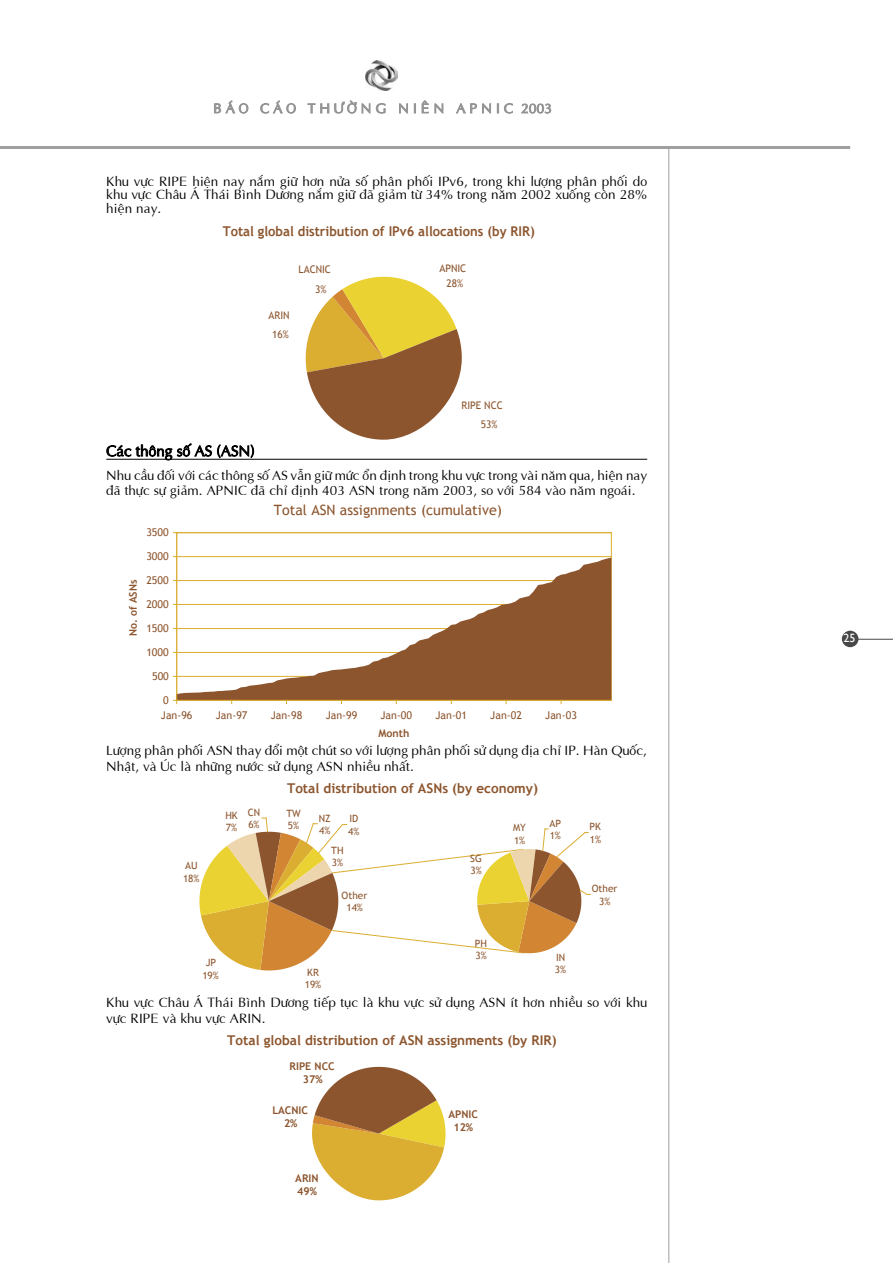
<style>
.page{position:relative;width:893px;height:1263px;background:#fff}
.page>*{position:absolute;margin:0;border:0;box-sizing:border-box;transform-origin:0 0}
.Subhead_1{font:15px "VNI Aptima";color:#000}
.t1{font:14.25px "Trebuchet MS";color:#8c552e}
.Body_Text{font:13.5px/13.8px "VNI Aptima";color:#000}
.t2{font:700 13.5px "Trebuchet MS";color:#8c552e}
.t3{font:700 13.5px "Trebuchet MS";color:#8c552e;scale:.96 1}
.t4{font:12px "Gill Sans";color:#fff}
.t5{font:10.65px "Trebuchet MS";color:#8c552e}
.t6{font:700 10.65px/12.9px "Trebuchet MS";color:#8c552e;text-align:center}
.t7{font:10.5px/19px "Trebuchet MS";color:#8c552e;text-align:center;scale:.96 1}
.t8{font:700 10.5px "Trebuchet MS";color:#8c552e}
.t9{font:10.05px/12.1px "Trebuchet MS";color:#8c552e}
</style>
<div class="page">
<hr style="left:668px;top:147px;width:1px;height:1116px;background:#9f9f9f">
<div style="left:842px;top:631px;width:16px;height:16px;background:#484848;border-radius:50%"></div>
<hr style="left:850px;top:639px;width:43px;height:1px;background:#484848">
<hr style="left:0;top:146px;width:850px;height:3px;background:#9f9f9f">
<img style="left:366px;top:60px;width:32px;height:31px">
<svg style="left:214px;top:100px;width:35px;height:14px"></svg>
<svg style="left:260px;top:100px;width:36px;height:14px"></svg>
<svg style="left:307px;top:100px;width:79px;height:14px"></svg>
<svg style="left:399px;top:103px;width:9px;height:11px"></svg>
<svg style="left:414px;top:100px;width:30px;height:14px"></svg>
<svg style="left:456px;top:103px;width:35px;height:11px"></svg>
<svg style="left:497px;top:103px;width:16px;height:11px"></svg>
<svg style="left:521px;top:103px;width:30px;height:11px"></svg>
<hr style="left:106px;top:459px;width:541px;height:1px;background:#000">
<svg style="left:106px;top:443px;width:148px;height:18px"></svg>
<svg style="left:306px;top:277px;width:156px;height:163px"></svg>
<hr style="left:177px;top:556px;width:434px;height:1px;background:#dbad31">
<hr style="left:177px;top:532px;width:434px;height:1px;background:#dbad31">
<hr style="left:611px;top:533px;width:1px;height:167px;background:#dbad31">
<svg style="left:177px;top:558px;width:434px;height:142px"></svg>
<hr style="left:176px;top:533px;width:1px;height:167px;background:#dbad31">
<hr style="left:177px;top:700px;width:434px;height:1px;background:#dbad31">
<svg style="left:199px;top:818px;width:391px;height:152px"></svg>
<svg style="left:312px;top:1067px;width:134px;height:133px"></svg>
<p class="Body_Text" style="left:106px;top:173px;width:542px;text-align:justify">Khu vöïc RIPE hieän nay naém giöõ hôn nöûa soá phaân phoái IPv6, trong khi löôïng phaân phoái do khu vöïc Chaâu AÙ Thaùi Bình Döông naém giöõ ñaõ giaûm töø 34% trong naêm 2002 xuoáng coøn 28% hieän nay.</p>
<p class="t3" style="left:223px;top:222px;width:327px">Total global distribution of IPv6 allocations (by RIR)</p>
<p class="t7" style="left:439px;top:260px;width:30px;line-height:15.1px">APNIC<br>28%</p>
<p class="t7" style="left:315px;top:260px;width:18px;text-align:left;text-indent:-17px">LACNIC<br>3%</p>
<p class="t7" style="left:268px;top:306px;width:23px">ARIN<br>16%</p>
<p class="t7" style="left:481px;top:396px;width:24px;text-align:left;text-indent:-20px">RIPE NCC<br>53%</p>
<p class="Subhead_1" style="left:106px;top:440px;width:150px">Caùc thoâng soá AS (ASN)</p>
<p class="Body_Text" style="left:106px;top:468px;width:542px;line-height:14.2px">Nhu caàu ñoái vôùi caùc thoâng soá AS vaãn giöõ möùc oån ñònh trong khu vöïc trong vaøi naêm qua, hieän nay ñaõ thöïc söï giaûm. APNIC ñaõ chæ ñònh 403 ASN trong naêm 2003, so vôùi 584 vaøo naêm ngoaùi.</p>
<p class="t8" style="left:126px;top:636px;width:57px;rotate:-90deg">No. of ASNs</p>
<p class="t5" style="left:146px;top:526px;width:24px">3500</p>
<p class="t5" style="left:146px;top:550px;width:24px">3000</p>
<p class="t5" style="left:146px;top:574px;width:24px">2500</p>
<p class="t5" style="left:146px;top:598px;width:24px">2000</p>
<p class="t5" style="left:146px;top:622px;width:24px">1500</p>
<p class="t5" style="left:146px;top:646px;width:24px">1000</p>
<p class="t5" style="left:152px;top:670px;width:18px">500</p>
<p class="t5" style="left:163px;top:694px;width:7px">0</p>
<p class="t1" style="left:274px;top:502px;width:230px">Total ASN assignments (cumulative)</p>
<p class="t5" style="left:161px;top:709px;width:33px">Jan-96</p>
<p class="t5" style="left:216px;top:709px;width:33px">Jan-97</p>
<p class="t5" style="left:271px;top:709px;width:33px">Jan-98</p>
<p class="t5" style="left:326px;top:709px;width:33px">Jan-99</p>
<p class="t5" style="left:380px;top:709px;width:33px">Jan-00</p>
<p class="t5" style="left:435px;top:709px;width:33px">Jan-01</p>
<p class="t5" style="left:490px;top:709px;width:33px">Jan-02</p>
<p class="t5" style="left:545px;top:709px;width:33px">Jan-03</p>
<p class="t6" style="left:379px;top:727px;width:32px">Month</p>
<p class="Body_Text" style="left:106px;top:741px;width:542px;line-height:16.2px">Löôïng phaân phoái ASN thay ñoåi moät chuùt so vôùi löôïng phaân phoái söû duïng ñòa chæ IP. Haøn Quoác,<br>Nhaät, vaø UÙc laø nhöõng nöôùc söû duïng ASN nhieàu nhaát.</p>
<p class="t9" style="left:183px;top:860px;width:18px">AU<br>18%</p>
<p class="t9" style="left:225px;top:810px;width:14px">HK<br>7%</p>
<p class="t2" style="left:287px;top:780px;width:252px">Total distribution of ASNs (by economy)</p>
<p class="t9" style="left:248px;top:806px;width:14px">CN<br>6%</p>
<p class="t9" style="left:286px;top:808px;width:16px">TW<br>5%</p>
<p class="t9" style="left:319px;top:812px;width:13px">NZ<br>4%</p>
<p class="t9" style="left:550px;top:817px;width:13px">AP<br>1%</p>
<p class="t9" style="left:590px;top:821px;width:13px">PK<br>1%</p>
<p class="t9" style="left:348px;top:813px;width:13px">ID<br>4%</p>
<p class="t9" style="left:513px;top:822px;width:14px">MY<br>1%</p>
<p class="t9" style="left:331px;top:844px;width:14px">TH<br>3%</p>
<p class="t9" style="left:470px;top:852px;width:13px">SG<br>3%</p>
<p class="t9" style="left:342px;top:889px;width:27px;text-align:center">Other<br>14%</p>
<p class="t9" style="left:592px;top:883px;width:27px;text-align:center">Other<br>3%</p>
<p class="t9" style="left:202px;top:957px;width:18px;text-align:center">JP<br>19%</p>
<p class="t9" style="left:305px;top:966px;width:18px">KR<br>19%</p>
<p class="t9" style="left:475px;top:937px;width:14px">PH<br>3%</p>
<p class="t9" style="left:555px;top:951px;width:13px">IN<br>3%</p>
<p class="Body_Text" style="left:106px;top:993px;width:542px;line-height:16.2px">Khu vöïc Chaâu AÙ Thaùi Bình Döông tieáp tuïc laø khu vöïc söû duïng ASN ít hôn nhieàu so vôùi khu vöïc RIPE vaø khu vöïc ARIN.</p>
<p class="t2" style="left:227px;top:1032px;width:331px">Total global distribution of ASN assignments (by RIR)</p>
<p class="t6" style="left:290px;top:1060px;width:47px">RIPE NCC<br>37%</p>
<p class="t6" style="left:272px;top:1103px;width:37px">LACNIC<br>2%</p>
<p class="t6" style="left:295px;top:1172px;width:25px;text-align:left">ARIN<br>49%</p>
<p class="t6" style="left:448px;top:1108px;width:31px">APNIC<br>12%</p>
<p class="t4" style="left:844px;top:631px;width:13px">25</p>
</div>
